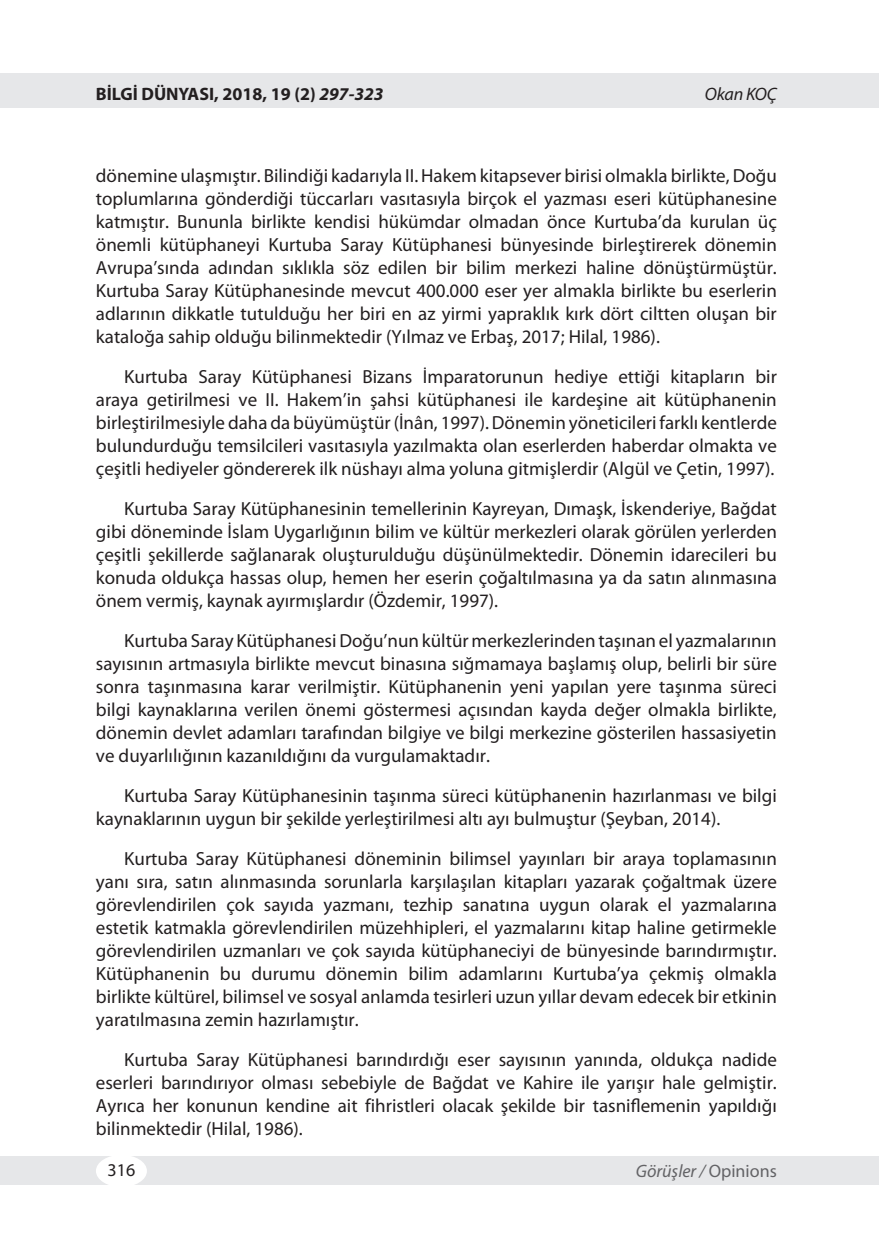
<style>
.page{position:relative;width:879px;height:1253px;background:#fff}
.page>*{position:absolute;margin:0;border:0;box-sizing:border-box;transform-origin:0 0}
.Ana_Metin{font:19px/23px "Myriad Pro";color:#231f20;text-align:justify}
.t1{font:700 18px "Myriad Pro";color:#231f20}
.t2{font:italic 18px "Myriad Pro";color:#636366}
.t3{font:italic 18px "Myriad Pro";letter-spacing:-.01em;color:#231f20}
.t4{font:18px "Myriad Pro";color:#231f20}
.s1{font-style:italic}
.s2{font-style:normal}
</style>
<div class="page">
<div style="left:0;top:74px;width:879px;height:34px;background:#e6e7e9"></div>
<div style="left:0;top:1156px;width:879px;height:28px;background:#e6e7e9"></div>
<div style="left:96px;top:1155px;width:51px;height:32px;background:#fff;border-radius:50%"></div>
<p class="t1" style="left:96px;top:82px;width:289px">BİLGİ DÜNYASI, 2018, 19 (2) <span class="s1">297-323</span></p>
<p class="t3" style="left:705px;top:83px;width:74px">Okan KOÇ</p>
<p class="Ana_Metin" style="left:96px;top:163px;width:682px">dönemine ulaşmıştır. Bilindiği kadarıyla II. Hakem kitapsever birisi olmakla birlikte, Doğu toplumlarına gönderdiği tüccarları vasıtasıyla birçok el yazması eseri kütüphanesine katmıştır. Bununla birlikte kendisi hükümdar olmadan önce Kurtuba’da kurulan üç önemli kütüphaneyi Kurtuba Saray Kütüphanesi bünyesinde birleştirerek dönemin Avrupa’sında adından sıklıkla söz edilen bir bilim merkezi haline dönüştürmüştür.<br>Kurtuba Saray Kütüphanesinde mevcut 400.000 eser yer almakla birlikte bu eserlerin adlarının dikkatle tutulduğu her biri en az yirmi yapraklık kırk dört ciltten oluşan bir kataloğa sahip olduğu bilinmektedir (Yılmaz ve Erbaş, 2017; Hilal, 1986).</p>
<p class="Ana_Metin" style="left:96px;top:364px;width:682px;text-indent:28px">Kurtuba Saray Kütüphanesi Bizans İmparatorunun hediye ettiği kitapların bir araya getirilmesi ve II. Hakem’in şahsi kütüphanesi ile kardeşine ait kütüphanenin birleştirilmesiyle daha da büyümüştür (İnân, 1997). Dönemin yöneticileri farklı kentlerde bulundurduğu temsilcileri vasıtasıyla yazılmakta olan eserlerden haberdar olmakta ve çeşitli hediyeler göndererek ilk nüshayı alma yoluna gitmişlerdir (Algül ve Çetin, 1997).</p>
<p class="Ana_Metin" style="left:96px;top:496px;width:682px;text-indent:28px">Kurtuba Saray Kütüphanesinin temellerinin Kayreyan, Dımaşk, İskenderiye, Bağdat gibi döneminde İslam Uygarlığının bilim ve kültür merkezleri olarak görülen yerlerden çeşitli şekillerde sağlanarak oluşturulduğu düşünülmektedir. Dönemin idarecileri bu konuda oldukça hassas olup, hemen her eserin çoğaltılmasına ya da satın alınmasına önem vermiş, kaynak ayırmışlardır (Özdemir, 1997).</p>
<p class="Ana_Metin" style="left:96px;top:628px;width:682px;text-indent:28px">Kurtuba Saray Kütüphanesi Doğu’nun kültür merkezlerinden taşınan el yazmalarının sayısının artmasıyla birlikte mevcut binasına sığmamaya başlamış olup, belirli bir süre sonra taşınmasına karar verilmiştir. Kütüphanenin yeni yapılan yere taşınma süreci bilgi kaynaklarına verilen önemi göstermesi açısından kayda değer olmakla birlikte, dönemin devlet adamları tarafından bilgiye ve bilgi merkezine gösterilen hassasiyetin ve duyarlılığının kazanıldığını da vurgulamaktadır.</p>
<p class="Ana_Metin" style="left:96px;top:783px;width:682px;text-indent:28px">Kurtuba Saray Kütüphanesinin taşınma süreci kütüphanenin hazırlanması ve bilgi kaynaklarının uygun bir şekilde yerleştirilmesi altı ayı bulmuştur (Şeyban, 2014).</p>
<p class="Ana_Metin" style="left:96px;top:846px;width:682px;text-indent:28px">Kurtuba Saray Kütüphanesi döneminin bilimsel yayınları bir araya toplamasının yanı sıra, satın alınmasında sorunlarla karşılaşılan kitapları yazarak çoğaltmak üzere görevlendirilen çok sayıda yazmanı, tezhip sanatına uygun olarak el yazmalarına estetik katmakla görevlendirilen müzehhipleri, el yazmalarını kitap haline getirmekle görevlendirilen uzmanları ve çok sayıda kütüphaneciyi de bünyesinde barındırmıştır.<br>Kütüphanenin bu durumu dönemin bilim adamlarını Kurtuba’ya çekmiş olmakla birlikte kültürel, bilimsel ve sosyal anlamda tesirleri uzun yıllar devam edecek bir etkinin yaratılmasına zemin hazırlamıştır.</p>
<p class="Ana_Metin" style="left:96px;top:1047px;width:682px;text-indent:28px">Kurtuba Saray Kütüphanesi barındırdığı eser sayısının yanında, oldukça nadide eserleri barındırıyor olması sebebiyle de Bağdat ve Kahire ile yarışır hale gelmiştir.<br>Ayrıca her konunun kendine ait fihristleri olacak şekilde bir tasniflemenin yapıldığı bilinmektedir (Hilal, 1986).</p>
<p class="t4" style="left:108px;top:1159px;width:29px">316</p>
<p class="t2" style="left:636px;top:1160px;width:143px">Görüşler / <span class="s2">Opinions</span></p>
</div>
